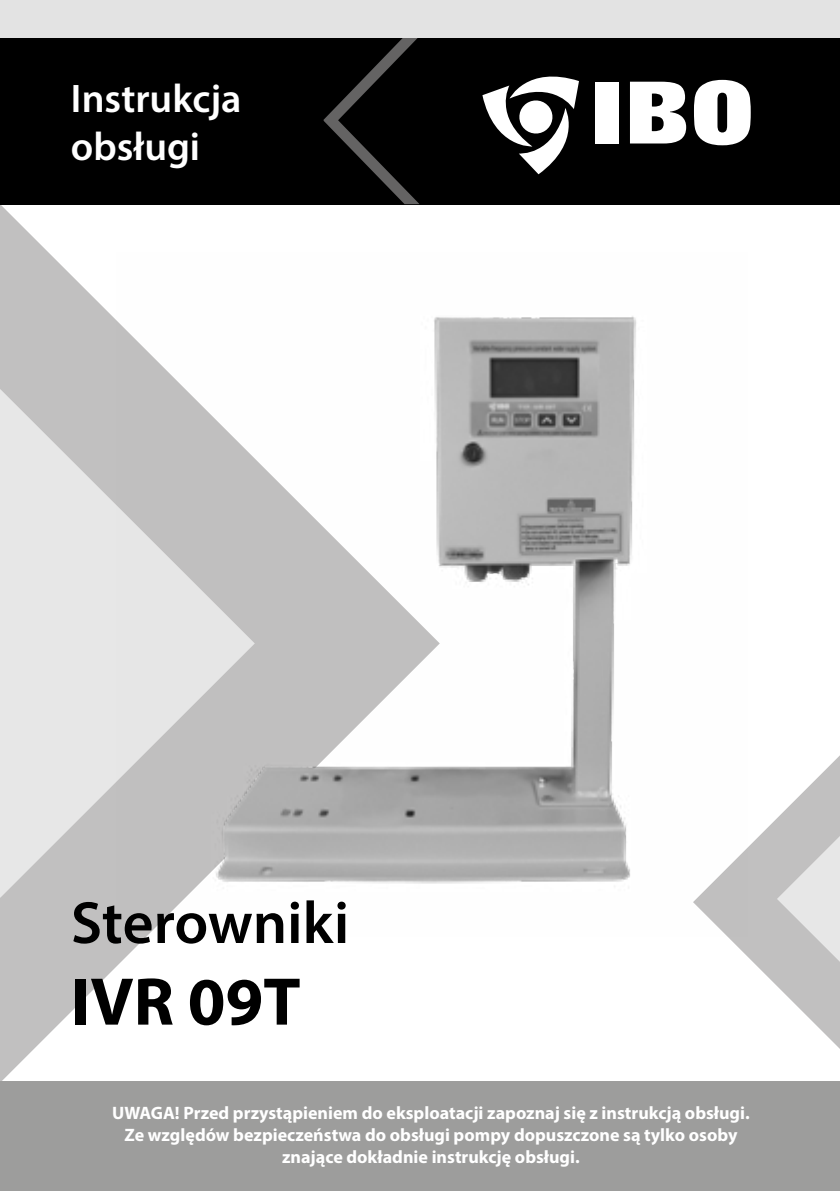
<style>
.page{position:relative;width:840px;height:1191px;background:#fff}
.page>*{position:absolute;margin:0;border:0;box-sizing:border-box;transform-origin:0 0}
.t1{font:68px "Myriad Variable Concept";color:#000}
.t2{font:60px "Myriad Variable Concept";color:#000}
.t3{font:40px/48px "Myriad Variable Concept";color:#fff}
.t4{font:700 18px/21.6px "Myriad Pro";color:#fff;text-align:center}
</style>
<div class="page">
<svg style="left:0;top:204px;width:439px;height:877px"></svg>
<svg style="left:0;top:389px;width:116px;height:508px;background:#dedede"></svg>
<div style="left:0;top:0;width:839px;height:204px;background:#000"></div>
<svg style="left:323px;top:37px;width:104px;height:167px"></svg>
<div style="left:0;top:0;width:839px;height:37px;background:#e3e3e3"></div>
<svg style="left:728px;top:756px;width:111px;height:292px"></svg>
<svg style="left:776px;top:836px;width:63px;height:126px;background:#d3d2d2"></svg>
<div style="left:0;top:1081px;width:839px;height:110px;background:#9d9d9c"></div>
<svg style="left:482px;top:76px;width:97px;height:98px"></svg>
<div style="left:595px;top:82px;width:23px;height:61px;background:#fff"></div>
<svg style="left:630px;top:82px;width:55px;height:61px;background:#dcdcdc"></svg>
<svg style="left:694px;top:80px;width:56px;height:65px"></svg>
<img style="left:116px;top:252px;width:630px;height:685px">
<h3 class="t3" style="left:71px;top:74px;width:172px">Instrukcja obsługi</h3>
<h2 class="t2" style="left:71px;top:887px;width:280px">Sterowniki</h2>
<h1 class="t1" style="left:71px;top:962px;width:231px">IVR 09T</h1>
<p class="t4" style="left:112px;top:1102px;width:638px">UWAGA! Przed przystąpieniem do eksploatacji zapoznaj się z instrukcją obsługi.<br>Ze względów bezpieczeństwa do obsługi pompy dopuszczone są tylko osoby znające dokładnie instrukcję obsługi.</p>
</div>
